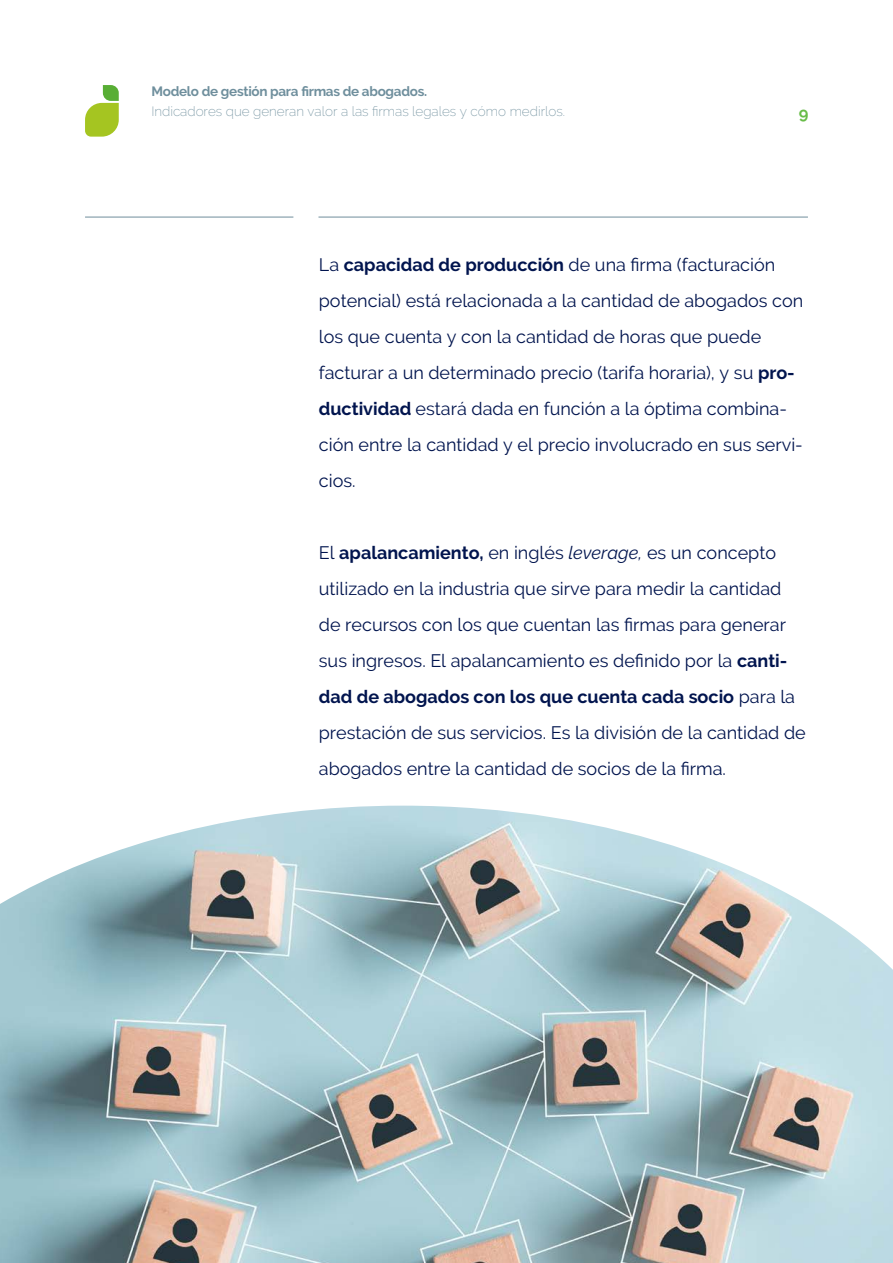
<style>
.page{position:relative;width:893px;height:1263px;background:#fff}
.page>*{position:absolute;margin:0;border:0;box-sizing:border-box;transform-origin:0 0}
.t1{font:18px/36px "Raleway";color:#01144e}
.t2{font:700 16.5px "Raleway";color:#68bc48}
.t3{font:200 13.5px "Raleway";color:#6f8f9d}
.t4{font:700 13.5px "Raleway";letter-spacing:-.02em;color:#6f8f9d}
.s1{font-weight:700}
.s2{font-style:italic}
</style>
<div class="page">
<hr style="left:85px;top:217px;width:208px;height:1px;background:#6f8e9c">
<hr style="left:318px;top:217px;width:490px;height:1px;background:#6f8e9c">
<img style="left:0;top:806px;width:893px;height:457px">
<svg style="left:85px;top:85px;width:34px;height:52px"></svg>
<p class="t4" style="left:151px;top:83px;width:277px">Modelo de gestión para firmas de abogados.</p>
<p class="t3" style="left:151px;top:103px;width:415px">Indicadores que generan valor a las firmas legales y cómo medirlos.</p>
<p class="t2" style="left:799px;top:103px;width:11px">9</p>
<p class="t1" style="left:319px;top:246px;width:486px">La <span class="s1">capacidad de producción</span> de una firma (facturación potencial) está relacionada a la cantidad de abogados con los que cuenta y con la cantidad de horas que puede facturar a un determinado precio (tarifa horaria), y su <span class="s1">pro&shy;ductividad</span> estará dada en función a la óptima combina&shy;ción entre la cantidad y el precio involucrado en sus servi&shy;cios.</p>
<p class="t1" style="left:319px;top:534px;width:488px">El <span class="s1">apalancamiento,</span> en inglés <span class="s2">leverage,</span> es un concepto utilizado en la industria que sirve para medir la cantidad de recursos con los que cuentan las firmas para generar sus ingresos. El apalancamiento es definido por la <span class="s1">canti&shy;dad de abogados con los que cuenta cada socio</span> para la prestación de sus servicios. Es la división de la cantidad de abogados entre la cantidad de socios de la firma.</p>
</div>
